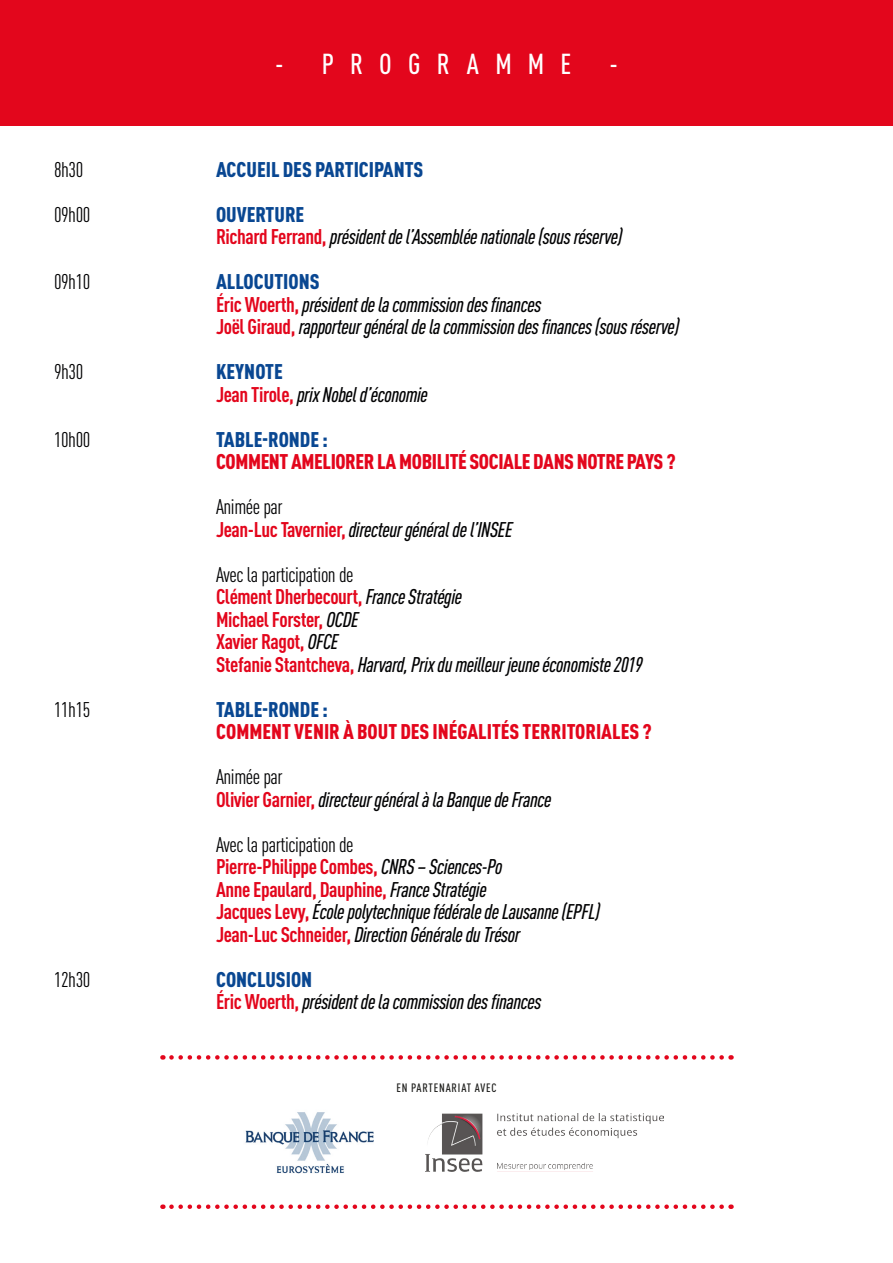
<style>
.page{position:relative;width:893px;height:1263px;background:#fff}
.page>*{position:absolute;margin:0;border:0;box-sizing:border-box;transform-origin:0 0}
.t1{font:500 condensed 28.5px "DIN Pro";letter-spacing:.565em;color:#fff}
.t2{font:italic 500 condensed 21px/22.5px "DIN Pro";letter-spacing:-.02em;color:#020203}
.t3{font:700 condensed 21px/22.5px "DIN Pro";letter-spacing:-.02em;color:#e3061c}
.t4{font:900 condensed 21px/22.5px "DIN Pro";letter-spacing:-.02em;color:#e3061c}
.t5{font:900 condensed 21px/22.5px "DIN Pro";color:#e3061c}
.t6{font:condensed 21px "DIN Pro";letter-spacing:-.02em;color:#020203}
.t7{font:900 condensed 21px "DIN Pro";color:#094792}
.t8{font:500 condensed 12px "DIN Pro";letter-spacing:.07em;color:#1d1d1b}
.s1{font-weight:900;font-style:normal;color:#094792}
.s2{font-weight:700;font-style:normal;color:#e3061c}
.s3{color:#094792}
.s4{font-weight:400;font-style:normal}
.s5{font-weight:400;color:#020203}
.s6{font-weight:500;font-style:italic;color:#020203}
</style>
<div class="page">
<div style="left:0;top:0;width:893px;height:125px;background:#e3061c"></div>
<img style="left:245px;top:1112px;width:129px;height:62px">
<img style="left:426px;top:1114px;width:237px;height:58px">
<svg style="left:171px;top:1055px;width:561px;height:5px"></svg>
<svg style="left:171px;top:1204px;width:561px;height:5px"></svg>
<p class="t1" style="left:275px;top:43px;width:298px">- PROGRAMME</p>
<p class="t1" style="left:609px;top:43px;width:10px">-</p>
<p class="t6" style="left:54px;top:154px;width:31px">8h30</p>
<p class="t7" style="left:216px;top:153px;width:209px">ACCUEIL DES PARTICIPANTS</p>
<p class="t6" style="left:54px;top:199px;width:38px">09h00</p>
<p class="t2" style="left:216px;top:201px;width:408px"><span class="s1">OUVERTURE<br></span><span class="s2">Richard Ferrand,</span> président de l’Assemblée nationale (sous réserve)</p>
<p class="t6" style="left:54px;top:266px;width:38px">09h10</p>
<p class="t2" style="left:216px;top:268px;width:465px"><span class="s1">ALLOCUTIONS<br></span><span class="s2">Éric Woerth,</span> président de la commission des finances<br><span class="s2">Joël Giraud,</span> rapporteur général de la commission des finances (sous réserve)</p>
<p class="t6" style="left:54px;top:356px;width:31px">9h30</p>
<p class="t2" style="left:216px;top:358px;width:213px"><span class="s1">KEYNOTE<br></span><span class="s2">Jean Tirole,</span> prix Nobel d’économie</p>
<p class="t6" style="left:54px;top:424px;width:38px">10h00</p>
<p class="t4" style="left:216px;top:426px;width:461px"><span class="s3">TABLE-RONDE :<br></span>COMMENT AMELIORER LA MOBILITÉ SOCIALE DANS NOTRE PAYS ?</p>
<p class="t2" style="left:216px;top:493px;width:298px"><span class="s4">Animée par<br></span><span class="s2">Jean-Luc Tavernier,</span> directeur général de l’INSEE</p>
<p class="t3" style="left:216px;top:561px;width:428px"><span class="s5">Avec la participation de<br></span>Clément Dherbecourt, <span class="s6">France Stratégie<br></span>Michael Forster, <span class="s6">OCDE<br></span>Xavier Ragot, <span class="s6">OFCE<br></span>Stefanie Stantcheva, <span class="s6">Harvard, Prix du meilleur jeune économiste 2019</span></p>
<p class="t6" style="left:54px;top:694px;width:38px">11h15</p>
<p class="t5" style="left:216px;top:696px;width:437px"><span class="s3">TABLE-RONDE :<br></span>COMMENT VENIR À BOUT DES INÉGALITÉS TERRITORIALES ?</p>
<p class="t2" style="left:216px;top:763px;width:337px"><span class="s4">Animée par<br></span><span class="s2">Olivier Garnier,</span> directeur général à la Banque de France</p>
<p class="t2" style="left:216px;top:831px;width:385px"><span class="s4">Avec la participation de<br></span><span class="s2">Pierre-Philippe Combes,</span> CNRS – Sciences-Po<br><span class="s2">Anne Epaulard, Dauphine,</span> France Stratégie<br><span class="s2">Jacques Levy,</span> École polytechnique fédérale de Lausanne (EPFL)<br><span class="s2">Jean-Luc Schneider,</span> Direction Générale du Trésor</p>
<p class="t6" style="left:54px;top:964px;width:38px">12h30</p>
<p class="t2" style="left:216px;top:966px;width:327px"><span class="s1">CONCLUSION<br></span><span class="s2">Éric Woerth,</span> président de la commission des finances</p>
<p class="t8" style="left:396px;top:1079px;width:102px">EN PARTENARIAT AVEC</p>
</div>
